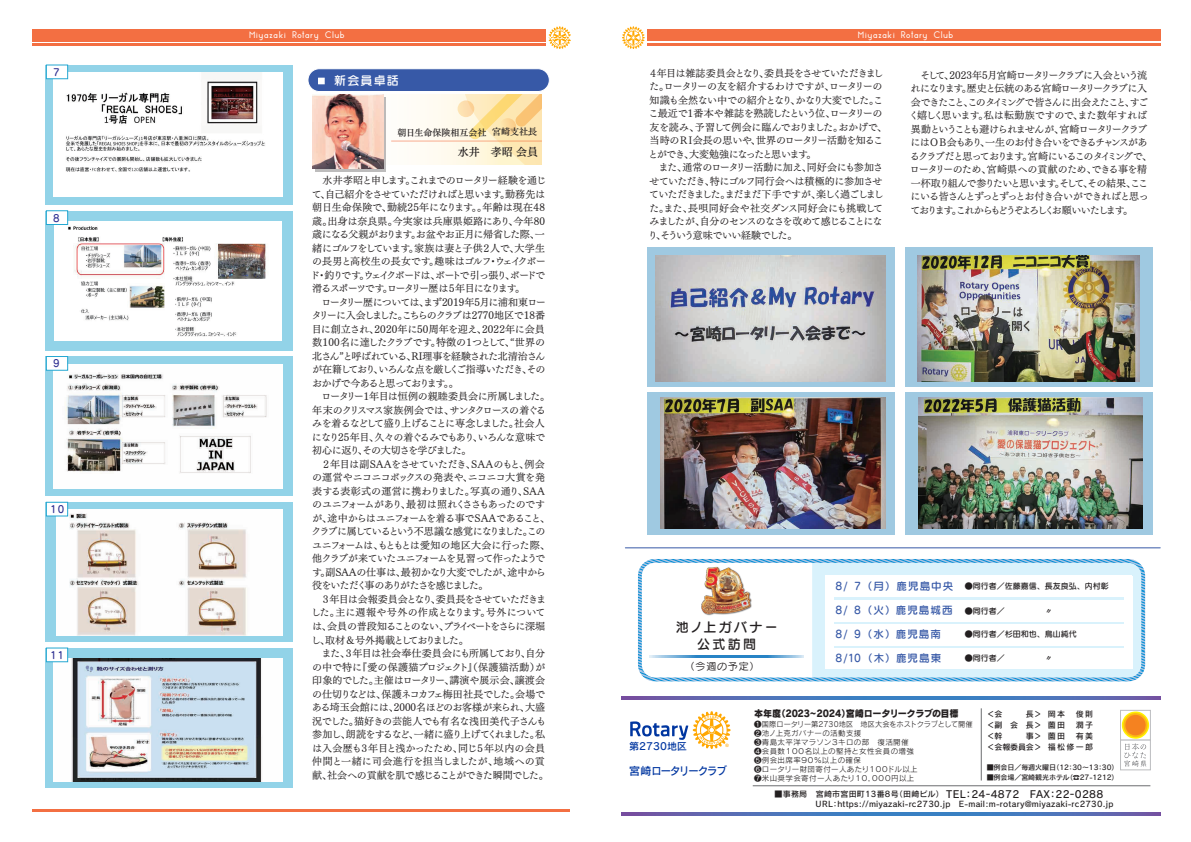
<style>
.page{position:relative;width:1191px;height:842px;background:#fff}
.page>*{position:absolute;margin:0;border:0;box-sizing:border-box;transform-origin:0 0}
.t1{font:13px/17px "Seurat Pro DB";letter-spacing:.18em;color:#231f20;text-align:center}
.t2{font:12px "Seurat Pro DB";letter-spacing:.1em;color:#fff}
.t3{font:11px "Rodin Pro DB";letter-spacing:-.095em;color:#0036a0}
.t4{font:11px "UD Mincho Pro DB";color:#231f20}
.t5{font:10.5px "Seurat Pro DB";letter-spacing:.1em;color:#3759a7}
.t6{font:10px/13.5px "UD Mincho Pro M";letter-spacing:-.08em;color:#231f20;text-align:justify}
.t7{font:10px/13.5px "UD Mincho Pro M";letter-spacing:-.1em;color:#231f20}
.t8{font:10px/13.5px "UD Mincho Pro M";letter-spacing:-.035em;color:#231f20;text-align:center}
.t9{font:10px/13.5px "UD Mincho Pro M";letter-spacing:-.06em;color:#231f20}
.t10{font:10px "Rodin Pro DB";letter-spacing:.03em;color:#231f20}
.t11{font:10px "Seurat Pro DB";color:#2e3092}
.t12{font:10px "Rodin Pro DB";letter-spacing:.005em;color:#0036a0}
.t13{font:10px "Seurat Pro M";letter-spacing:.08em;color:#231f20}
.t14{font:9.5px "Rodin Pro EB";letter-spacing:-.01em;color:#231f20;scale:.96 1}
.t15{font:9px "Essence Sans Bold";letter-spacing:.12em;color:#fff}
.t16{font:9px "UD Mincho Pro DB";color:#231f20}
.t17{font:8px/11px "Rodin Pro DB";letter-spacing:.03em;color:#231f20;text-align:justify}
.t18{font:8px "Seurat Pro DB";color:#231f20}
.t19{font:8px/11px "Rodin Pro N DB";letter-spacing:.165em;color:#231f20;text-align:justify}
.t20{font:7.5px/9px "Rodin Pro M";letter-spacing:.05em;color:#231f20}
.t21{font:7px "Rodin Pro DB";letter-spacing:-.01em;color:#231f20}
.s1{font-size:8px}
</style>
<div class="page">
<div style="left:32px;top:29px;width:513px;height:12px;background:#f36f42"></div>
<hr style="left:32px;top:43px;width:513px;height:3px;background:#f36f42">
<svg style="left:548px;top:26px;width:23px;height:23px"></svg>
<hr style="left:32px;top:809px;width:537px;height:3px;background:#f36f42">
<div style="left:311px;top:94px;width:231px;height:71px;background:#fffcf4"></div>
<div style="left:308px;top:69px;width:241px;height:23px;background:#3759a7;border-radius:11px"></div>
<div style="left:307px;top:68px;width:243px;height:24px;border:1px solid #fff;border-radius:11px"></div>
<svg style="left:318px;top:78px;width:6px;height:6px"></svg>
<svg style="left:315px;top:97px;width:71px;height:74px"></svg>
<img style="left:312px;top:94px;width:71px;height:75px">
<svg style="left:457px;top:100px;width:17px;height:17px"></svg>
<svg style="left:461px;top:94px;width:81px;height:71px;background:#fde6b3"></svg>
<hr style="left:391px;top:141px;width:151px;height:1px;background:#f15929">
<svg style="left:45px;top:648px;width:248px;height:140px;background:#8cc9dc"></svg>
<img style="left:53px;top:659px;width:230px;height:122px">
<div style="left:46px;top:647px;width:22px;height:15px;background:#fff;border:1px solid #25a8d2"></div>
<div style="left:45px;top:65px;width:248px;height:140px;background:linear-gradient(to right,#92d3e8,#92d3e8)"></div>
<img style="left:53px;top:73px;width:230px;height:123px">
<div style="left:46px;top:64px;width:22px;height:15px;background:#fff;border:1px solid #25a8d2"></div>
<div style="left:45px;top:211px;width:248px;height:139px;background:#92d3e8"></div>
<img style="left:54px;top:222px;width:228px;height:119px">
<div style="left:46px;top:210px;width:22px;height:15px;background:#fff;border:1px solid #25a8d2"></div>
<div style="left:45px;top:356px;width:248px;height:140px;background:#92d3e8"></div>
<img style="left:53px;top:364px;width:230px;height:125px">
<div style="left:46px;top:356px;width:22px;height:15px;background:#fff;border:1px solid #25a8d2"></div>
<div style="left:45px;top:502px;width:248px;height:140px;background:#92d3e8"></div>
<img style="left:56px;top:509px;width:227px;height:126px">
<div style="left:46px;top:502px;width:22px;height:14px;background:#fff;border:1px solid #25a8d2"></div>
<svg style="left:1190px;top:197px;width:1px;height:103px"></svg>
<div style="left:647px;top:29px;width:513px;height:11px;background:#f36f42"></div>
<hr style="left:647px;top:43px;width:513px;height:3px;background:#f36f42">
<svg style="left:622px;top:26px;width:22px;height:23px"></svg>
<img style="left:1190px;top:102px;width:1px;height:22px">
<svg style="left:621px;top:812px;width:539px;height:3px;background:#5071b7"></svg>
<svg style="left:621px;top:696px;width:539px;height:3px;background:#5071b7"></svg>
<svg style="left:1120px;top:710px;width:30px;height:30px"></svg>
<svg style="left:1120px;top:740px;width:30px;height:30px"></svg>
<svg style="left:1121px;top:711px;width:28px;height:55px"></svg>
<hr style="left:752px;top:785px;width:398px;height:1px;background:#6c6d70">
<hr style="left:981px;top:708px;width:1px;height:72px;background:#6c6d70">
<svg style="left:630px;top:711px;width:100px;height:38px"></svg>
<svg style="left:812px;top:564px;width:328px;height:112px;background:#ddf3fc"></svg>
<div style="left:638px;top:559px;width:507px;height:122px;border:4px solid #bfbfbf;border-radius:15px"></div>
<div style="left:825px;top:576px;width:307px;height:21px;background:#fff"></div>
<div style="left:825px;top:576px;width:9px;height:92px;background:#fff"></div>
<div style="left:1124px;top:576px;width:8px;height:92px;background:#fff"></div>
<div style="left:825px;top:600px;width:307px;height:21px;background:#fff"></div>
<div style="left:825px;top:624px;width:307px;height:21px;background:#fff"></div>
<div style="left:825px;top:648px;width:307px;height:20px;background:#fff"></div>
<svg style="left:650px;top:655px;width:153px;height:2px"></svg>
<img style="left:701px;top:566px;width:51px;height:50px">
<hr style="left:625px;top:547px;width:535px;height:1px;background:#3759a7">
<div style="left:647px;top:247px;width:247px;height:140px;background:#9fc9e1"></div>
<img style="left:655px;top:255px;width:230px;height:126px">
<div style="left:647px;top:392px;width:247px;height:143px;background:#9fc9e1"></div>
<img style="left:660px;top:397px;width:225px;height:132px">
<svg style="left:905px;top:247px;width:247px;height:140px;background:#9cc3d9"></svg>
<img style="left:918px;top:255px;width:221px;height:126px">
<div style="left:905px;top:392px;width:247px;height:143px;background:#9fc9e1"></div>
<img style="left:919px;top:397px;width:223px;height:132px">
<p class="t11" style="left:53px;top:66px;width:8px">7</p>
<p class="t11" style="left:53px;top:211px;width:8px">8</p>
<p class="t11" style="left:53px;top:357px;width:8px">9</p>
<p class="t11" style="left:50px;top:503px;width:16px">10</p>
<p class="t11" style="left:50px;top:648px;width:15px">11</p>
<p class="t15" style="left:249px;top:29px;width:96px">Miyazaki Rotary Club</p>
<p class="t2" style="left:334px;top:73px;width:66px">新会員卓話</p>
<p class="t16" style="left:398px;top:126px;width:141px">朝日生命保険相互会社 宮崎支社長</p>
<p class="t4" style="left:458px;top:144px;width:82px">水井　孝昭 会員</p>
<p class="t6" style="left:310px;top:173px;width:237px;text-indent:12px">水井孝昭と申します。これまでのロータリー経験を通じて、自己紹介をさせていただければと思います。勤務先は朝日生命保険で、勤続25年になります。。年齢は現在48歳。出身は奈良県。今実家は兵庫県姫路にあり、今年80歳になる父親がおります。お盆やお正月に帰省した際、一緒にゴルフをしています。家族は妻と子供２人で、大学生の長男と高校生の長女です。趣味はゴルフ・ウェイクボード・釣りです。ウェイクボードは、ボートで引っ張り、ボードで滑るスポーツです。ロータリー歴は５年目になります。</p>
<p class="t6" style="left:312px;top:295px;width:236px;text-indent:10px">ロータリー歴については、まず2019年5月に浦和東ロータリーに入会しました。こちらのクラブは2770地区で18番目に創立され、2020年に50周年を迎え、2022年に会員数100名に達したクラブです。特徴の１つとして、“世界の北さん”と呼ばれている、RI理事を経験された北清治さんが在籍しており、いろんな点を厳しくご指導いただき、そのおかげで今あると思っております。。</p>
<p class="t6" style="left:311px;top:389px;width:240px;text-align:left;text-indent:10px">ロータリー１年目は恒例の親睦委員会に所属しました。年末のクリスマス家族例会では、サンタクロースの着ぐるみを着るなどして盛り上げることに専念しました。社会人になり25年目、久々の着ぐるみでもあり、いろんな意味で初心に返り、その大切さを学びました。<br>　２年目は副SAAをさせていただき、SAAのもと、例会の運営やニコニコボックスの発表や、ニコニコ大賞を発表する表彰式の運営に携わりました。写真の通り、SAAのユニフォームがあり、最初は照れくささもあったのですが、途中からはユニフォームを着る事でSAAであること、クラブに属しているという不思議な感覚になりました。このユニフォームは、もともとは愛知の地区大会に行った際、他クラブが来ていたユニフォームを見習って作ったようです。副SAAの仕事は、最初かなり大変でしたが、途中から役をいただく事のありがたさを感じました。</p>
<p class="t6" style="left:311px;top:592px;width:236px;text-indent:10px">３年目は会報委員会となり、委員長をさせていただきました。主に週報や号外の作成となります。号外については、会員の普段知ることのない、プライベートをさらに深堀し、取材＆号外掲載としておりました。</p>
<p class="t8" style="left:312px;top:646px;width:238px">また、３年目は社会奉仕委員会にも所属しており、自分<br>の中で特に『愛の保護猫プロジェクト』（保護猫活動）が印象的でした。主催はロータリー、講演や展示会、譲渡会の仕切りなどは、保護ネコカフェ梅田社長でした。会場である埼玉会館には、2000名ほどのお客様が来られ、大盛況でした。猫好きの芸能人でも有名な浅田美代子さんも参加し、朗読をするなど、一緒に盛り上げてくれました。私は入会歴も３年目と浅かったため、同じ５年以内の会員仲間と一緒に司会進行を担当しましたが、地域への貢献、社会への貢献を肌で感じることができた瞬間でした。</p>
<p class="t15" style="left:858px;top:29px;width:96px">Miyazaki Rotary Club</p>
<p class="t9" style="left:648px;top:66px;width:241px">４年目は雑誌委員会となり、委員長をさせていただきました。ロータリーの友を紹介するわけですが、ロータリーの知識も全然ない中での紹介となり、かなり大変でした。ここ最近で１番本や雑誌を熟読したという位、ロータリーの友を読み、予習して例会に臨んでおりました。おかげで、当時のＲＩ会長の思いや、世界のロータリー活動を知ることができ、大変勉強になったと思います。</p>
<p class="t6" style="left:648px;top:160px;width:237px;text-align:left;text-indent:11px">また、通常のロータリー活動に加え、同好会にも参加させていただき、特にゴルフ同行会へは積極的に参加させていただきました。まだまだ下手ですが、楽しく過ごしました。また、長唄同好会や社交ダンス同好会にも挑戦してみましたが、自分のセンスのなさを改めて感じることになり、そういう意味でいい経験でした。</p>
<p class="t7" style="left:909px;top:68px;width:245px;text-indent:11px">そして、2023年5月宮崎ロータリークラブに入会という流れになります。歴史と伝統のある宮崎ロータリークラブに入会できたこと、このタイミングで皆さんに出会えたこと、すごく嬉しく思います。私は転勤族ですので、また数年すれば異動ということも避けられませんが、宮崎ロータリークラブにはＯＢ会もあり、一生のお付き合いをできるチャンスがあるクラブだと思っております。宮崎にいるこのタイミングで、ロータリーのため、宮崎県への貢献のため、できる事を精一杯取り組んで参りたいと思います。そして、その結果、ここにいる皆さんとずっとずっとお付き合いができればと思っております。これからもどうぞよろしくお願いいたします。</p>
<h1 class="t1" style="left:676px;top:618px;width:103px">池ノ上ガバナー公式訪問</h1>
<p class="t13" style="left:685px;top:660px;width:76px">（今週の予定）</p>
<p class="t5" style="left:835px;top:579px;width:119px">8/ 7（月）鹿児島中央</p>
<p class="t5" style="left:835px;top:603px;width:118px">8/ 8（火）鹿児島城西</p>
<p class="t5" style="left:835px;top:627px;width:107px">8/ 9（水）鹿児島南</p>
<p class="t5" style="left:835px;top:651px;width:130px">8/10（木）鹿児島東　　</p>
<p class="t18" style="left:964px;top:581px;width:145px">●同行者／佐藤嘉信、長友良弘、内村彰</p>
<p class="t18" style="left:964px;top:605px;width:89px">●同行者／　　　　　〃</p>
<p class="t18" style="left:964px;top:629px;width:113px">●同行者／杉田和也、鳥山純代</p>
<p class="t18" style="left:964px;top:653px;width:89px">●同行者／　　　　　〃</p>
<p class="t14" style="left:754px;top:707px;width:215px">本年度（2023～2024）宮崎ロータリークラブの目標</p>
<p class="t17" style="left:986px;top:708px;width:57px">＜会　　　長＞＜副　会　長＞＜幹　　　事＞＜会報委員会＞</p>
<p class="t21" style="left:986px;top:763px;width:133px">■例会日／毎週火曜日（12：30～13：30）</p>
<p class="t21" style="left:986px;top:773px;width:133px">■例会場／宮崎観光ホテル（☎27-1212）</p>
<p class="t10" style="left:774px;top:788px;width:330px"><span class="s1">■事務局 宮崎市宮田町13番8号（田崎ビル）</span> TEL：24-4872 FAX：22-0288</p>
<p class="t17" style="left:815px;top:798px;width:299px">URL：https://miyazaki-rc2730.jp　E-mail:m-rotary@miyazaki-rc2730.jp</p>
<p class="t20" style="left:754px;top:719px;width:220px">❶国際ロータリー第2730地区　地区大会をホストクラブとして開催<br>❷池ノ上克ガバナーの活動支援<br>❸青島太平洋マラソン３キロの部　復活開催<br>❹会員数１００名以上の堅持と女性会員の増強<br>❺例会出席率９０％以上の確保<br>❻ロータリー財団寄付一人あたり１００ドル以上<br>❼米山奨学会寄付一人あたり１０，０００円以上</p>
<p class="t19" style="left:1047px;top:708px;width:47px">岡本　俊則薗田　潤子薗田　有美</p>
<p class="t12" style="left:629px;top:740px;width:59px">第2730地区</p>
<p class="t19" style="left:1047px;top:741px;width:47px">福松修一郎</p>
<p class="t3" style="left:629px;top:764px;width:99px">宮崎ロータリークラブ</p>
</div>
